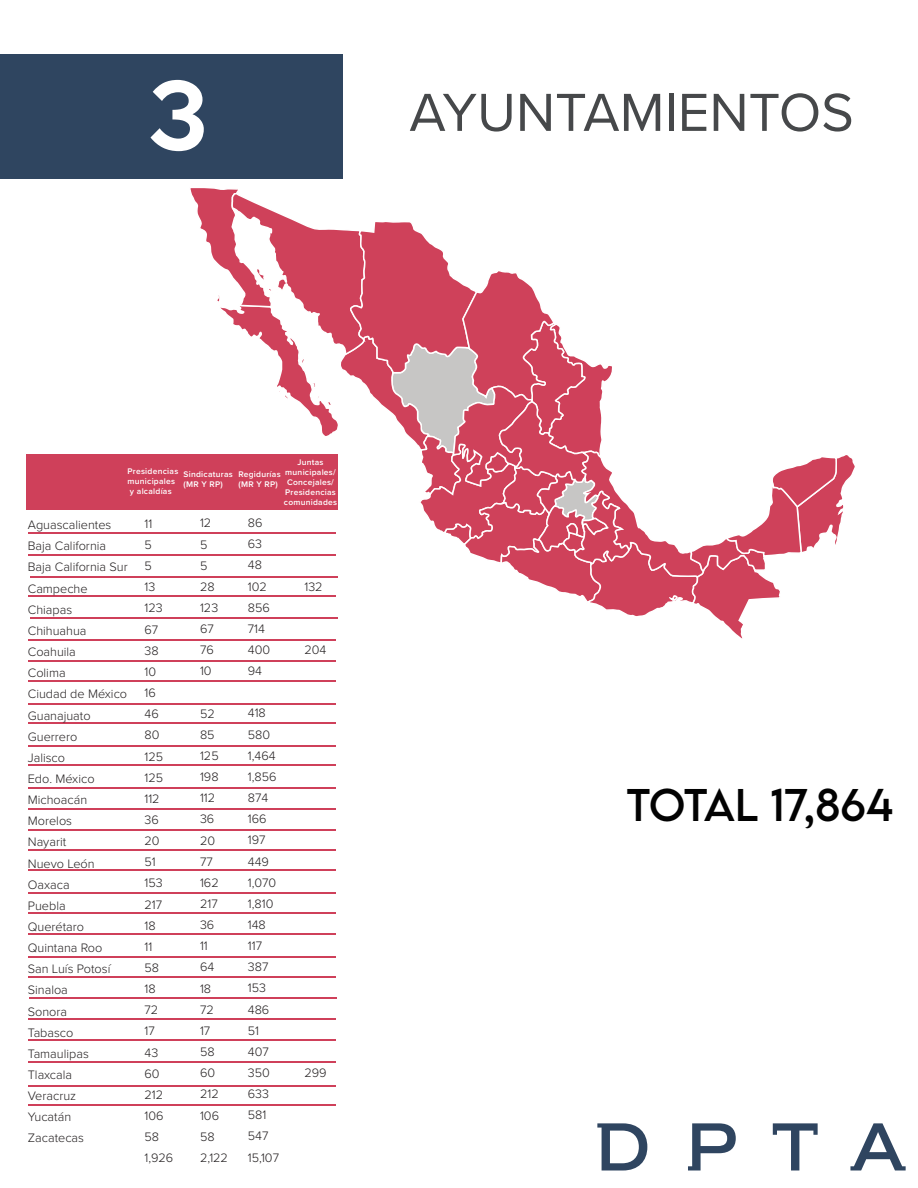
<style>
.page{position:relative;width:918px;height:1188px;background:#fff}
.page>*{position:absolute;margin:0;border:0;box-sizing:border-box;transform-origin:0 0}
.t1{font:500 85.8px "Keep Calm";color:#fff}
.t2{font:55.5px "Proxima Nova";color:#46484a}
.t3{font:40.65px "LEMONMILK";color:#020202}
.t4{font:300 12.75px/21.1px "Proxima Nova";color:#231f20}
.t5{font:600 8.4px/10.2px "Proxima Nova";letter-spacing:.03em;color:#fff}
</style>
<div class="page">
<svg style="left:597px;top:1123px;width:50px;height:47px"></svg>
<svg style="left:688px;top:1123px;width:48px;height:48px"></svg>
<svg style="left:773px;top:1123px;width:45px;height:48px"></svg>
<svg style="left:850px;top:1123px;width:56px;height:47px"></svg>
<div style="left:0;top:55px;width:343px;height:124px;background:#2f4560"></div>
<svg style="left:188px;top:188px;width:667px;height:451px"></svg>
<div style="left:26px;top:454px;width:312px;height:55px;background:#cf405a"></div>
<hr style="left:28px;top:533px;width:308px;height:1px;background:#cf405a">
<hr style="left:28px;top:554px;width:308px;height:2px;background:#cf405a">
<hr style="left:30px;top:576px;width:308px;height:1px;background:#cf405a">
<hr style="left:28px;top:596px;width:308px;height:1px;background:#cf405a">
<hr style="left:30px;top:617px;width:308px;height:2px;background:#cf405a">
<hr style="left:28px;top:639px;width:308px;height:2px;background:#cf405a">
<hr style="left:28px;top:829px;width:308px;height:1px;background:#cf405a">
<hr style="left:29px;top:997px;width:308px;height:1px;background:#cf405a">
<hr style="left:28px;top:849px;width:308px;height:1px;background:#cf405a">
<hr style="left:28px;top:870px;width:308px;height:1px;background:#cf405a">
<hr style="left:28px;top:893px;width:308px;height:1px;background:#cf405a">
<hr style="left:28px;top:913px;width:308px;height:1px;background:#cf405a">
<hr style="left:28px;top:934px;width:308px;height:1px;background:#cf405a">
<hr style="left:28px;top:956px;width:308px;height:1px;background:#cf405a">
<hr style="left:28px;top:976px;width:308px;height:2px;background:#cf405a">
<hr style="left:28px;top:1085px;width:308px;height:1px;background:#cf405a">
<hr style="left:28px;top:1019px;width:308px;height:1px;background:#cf405a">
<hr style="left:28px;top:1039px;width:308px;height:1px;background:#cf405a">
<hr style="left:28px;top:1061px;width:308px;height:2px;background:#cf405a">
<hr style="left:28px;top:809px;width:308px;height:1px;background:#cf405a">
<hr style="left:28px;top:703px;width:308px;height:1px;background:#cf405a">
<hr style="left:28px;top:722px;width:308px;height:1px;background:#cf405a">
<hr style="left:28px;top:660px;width:308px;height:2px;background:#cf405a">
<hr style="left:28px;top:680px;width:308px;height:1px;background:#cf405a">
<hr style="left:28px;top:764px;width:308px;height:1px;background:#cf405a">
<hr style="left:28px;top:788px;width:308px;height:1px;background:#cf405a">
<hr style="left:28px;top:745px;width:308px;height:2px;background:#cf405a">
<hr style="left:28px;top:1105px;width:308px;height:1px;background:#cf405a">
<h1 class="t1" style="left:147px;top:41px;width:63px">3</h1>
<h2 class="t2" style="left:409px;top:71px;width:446px">AYUNTAMIENTOS</h2>
<p class="t5" style="left:184px;top:469px;width:51px">Sindicaturas (MR Y RP)</p>
<p class="t5" style="left:238px;top:469px;width:44px">Regidurías (MR Y RP)</p>
<p class="t5" style="left:284px;top:457px;width:55px;text-align:center">Juntas municipales/<br>Concejales/<br>Presidencias comunidades</p>
<p class="t4" style="left:200px;top:512px;width:20px">12<br>5<br>5<br>28<br>123<br>67<br>76<br>10</p>
<p class="t4" style="left:200px;top:702px;width:29px">52<br>85<br>125<br>198<br>112<br>36<br>20<br>77<br>162<br>217<br>36<br>11<br>64<br>18<br>72<br>17<br>58<br>60<br>212<br>106<br>58<br>2,122</p>
<p class="t5" style="left:128px;top:466px;width:52px">Presidencias municipales y alcaldías</p>
<p class="t4" style="left:248px;top:512px;width:24px">86<br>63<br>48<br>102<br>856<br>714<br>400<br>94</p>
<p class="t4" style="left:248px;top:702px;width:33px">418<br>580<br>1,464<br>1,856<br>874<br>166<br>197<br>449<br>1,070<br>1,810<br>148<br>117<br>387<br>153<br>486<br>51<br>407<br>350<br>633<br>581<br>547<br>15,107</p>
<p class="t4" style="left:28px;top:514px;width:101px">Aguascalientes<br>Baja California<br>Baja California Sur<br>Campeche<br>Chiapas<br>Chihuahua<br>Coahuila<br>Colima<br>Ciudad de México<br>Guanajuato<br>Guerrero<br>Jalisco<br>Edo. México<br>Michoacán<br>Morelos<br>Nayarit<br>Nuevo León<br>Oaxaca<br>Puebla<br>Querétaro<br>Quintana Roo<br>San Luís Potosí<br>Sinaloa<br>Sonora<br>Tabasco<br>Tamaulipas<br>Tlaxcala<br>Veracruz<br>Yucatán<br>Zacatecas</p>
<p class="t4" style="left:144px;top:512px;width:30px">11<br>5<br>5<br>13<br>123<br>67<br>38<br>10<br>16<br>46<br>80<br>125<br>125<br>112<br>36<br>20<br>51<br>153<br>217<br>18<br>11<br>58<br>18<br>72<br>17<br>43<br>60<br>212<br>106<br>58<br>1,926</p>
<p class="t4" style="left:304px;top:575px;width:20px">132</p>
<p class="t4" style="left:304px;top:639px;width:23px">204</p>
<p class="t4" style="left:304px;top:1061px;width:24px">299</p>
<h3 class="t3" style="left:627px;top:778px;width:268px">TOTAL 17,864</h3>
</div>
